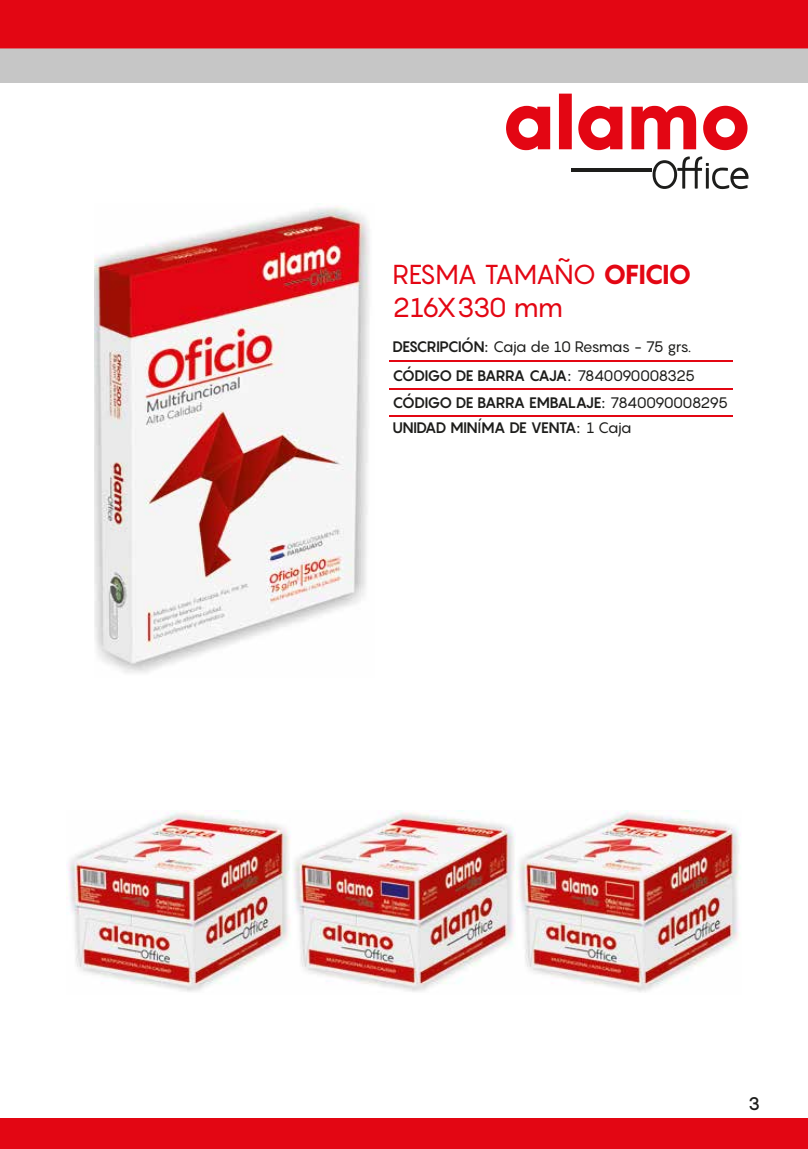
<style>
.page{position:relative;width:808px;height:1149px;background:#fff}
.page>*{position:absolute;margin:0;border:0;box-sizing:border-box;transform-origin:0 0}
.t1{font:27px/32.8px "Pangram";letter-spacing:-.055em;color:#e30613}
.t2{font:500 18px "Pangram";color:#1d1d1b}
.t3{font:15px/28.8px "Pangram";letter-spacing:-.06em;color:#1d1d1b}
.t4{font:700 15px/25.2px "Pangram";letter-spacing:-.055em;color:#1d1d1b}
.s1{font-weight:800}
.s2{font-weight:700}
.s3{font-weight:400}
.s4{font-weight:500}
</style>
<div class="page">
<div style="left:0;top:1118px;width:808px;height:30px;background:#e30613"></div>
<svg style="left:0;top:0;width:808px;height:151px"></svg>
<svg style="left:652px;top:156px;width:96px;height:33px"></svg>
<hr style="left:572px;top:168px;width:80px;height:3px;background:#1d1d1b">
<svg style="left:506px;top:94px;width:241px;height:56px"></svg>
<hr style="left:389px;top:359px;width:343px;height:2px;background:#e30613">
<hr style="left:389px;top:388px;width:343px;height:2px;background:#e30613">
<hr style="left:389px;top:414px;width:343px;height:2px;background:#e30613">
<img style="left:95px;top:203px;width:275px;height:470px">
<img style="left:66px;top:810px;width:675px;height:182px">
<h1 class="t1" style="left:392px;top:257px;width:301px">RESMA TAMAÑO <span class="s1">OFICIO<br></span>216X330 mm</h1>
<p class="t3" style="left:392px;top:331px;width:304px"><span class="s2">DESCRIPCIÓN:</span> Caja de 10 Resmas - 75 grs.<br><span class="s2">CÓDIGO DE BARRA CAJA:</span> 7840090008325</p>
<p class="t4" style="left:392px;top:390px;width:337px">CÓDIGO DE BARRA EMBALAJE: <span class="s3">7840090008295<br></span>UNIDAD MIN<span class="s4">Í</span>MA DE VENTA: <span class="s3">1 Caja</span></p>
<p class="t2" style="left:748px;top:1091px;width:14px">3</p>
</div>
